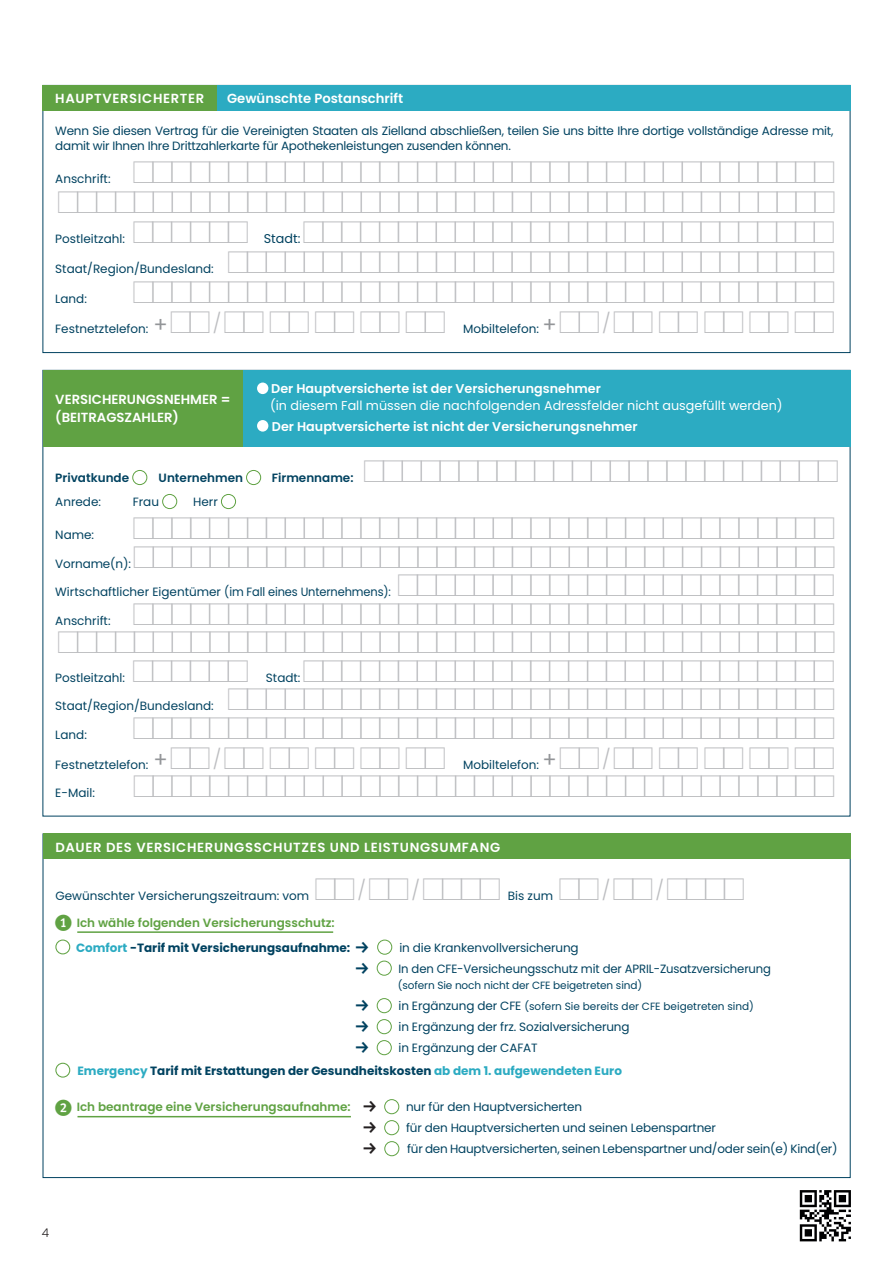
<style>
.page{position:relative;width:893px;height:1263px;background:#fff}
.page>*{position:absolute;margin:0;border:0;box-sizing:border-box;transform-origin:0 0}
.t1{font:300 19.5px "Poppins";color:#bcbdc0}
.t2{font:19.5px "FF Dingbests";color:#004260}
.t3{font:19.5px "FF Dingbests";color:#231f20}
.t4{font:600 13.2px "Poppins";letter-spacing:.05em;color:#fff}
.t5{font:600 13.2px "Poppins";color:#fff}
.t6{font:600 12.75px "Poppins";color:#fff}
.t7{font:12.75px "Poppins";color:#fff}
.t8{font:12.75px "Poppins";color:#004260}
.t9{font:12px/15px "Poppins";letter-spacing:-.01em;color:#004260}
.t10{font:600 12px/25px "Poppins";color:#60a243}
.t11{font:700 12px/22.4px "Poppins";color:#004260}
.t12{font:600 12px "Poppins";color:#004260}
.t13{font:300 12px "Poppins";color:#231f20}
.t14{font:10.5px "Poppins";letter-spacing:-.01em;color:#004260}
.s1{font-size:21px;color:#939598}
.s2{font-family:"FF Dingbests";font-weight:400;font-size:24px}
.s3{font-weight:700;color:#2cabc2}
.s4{font-weight:700;color:#004260}
.s5{font-family:"FF Dingbests";font-weight:400;font-size:19.5px;color:#004260}
.s6{font-size:12px}
.s7{font-weight:400}
.s8{color:#2cabc2}
.s9{font-family:"FF Dingbests";font-weight:400;font-size:19.5px;color:#231f20}
</style>
<div class="page">
<img style="left:799px;top:1190px;width:52px;height:52px">
<div style="left:196px;top:85px;width:654px;height:26px;background:#2cabc2"></div>
<div style="left:43px;top:833px;width:808px;height:26px;background:#60a243"></div>
<hr style="left:77px;top:931px;width:256px;height:2px;background:#60a243">
<hr style="left:77px;top:1116px;width:274px;height:1px;background:#60a243">
<div style="left:55px;top:939px;width:15px;height:15px;border:1px solid #60a243;border-radius:50%"></div>
<div style="left:377px;top:940px;width:15px;height:14px;border:1px solid #60a243;border-radius:50%"></div>
<div style="left:377px;top:961px;width:15px;height:14px;border:1px solid #60a243;border-radius:50%"></div>
<div style="left:377px;top:998px;width:15px;height:15px;border:1px solid #60a243;border-radius:50%"></div>
<div style="left:377px;top:1019px;width:15px;height:15px;border:1px solid #60a243;border-radius:50%"></div>
<div style="left:377px;top:1040px;width:15px;height:15px;border:1px solid #60a243;border-radius:50%"></div>
<div style="left:55px;top:1063px;width:15px;height:14px;border:1px solid #60a243;border-radius:50%"></div>
<div style="left:384px;top:1099px;width:15px;height:15px;border:1px solid #60a243;border-radius:50%"></div>
<div style="left:384px;top:1120px;width:15px;height:15px;border:1px solid #60a243;border-radius:50%"></div>
<div style="left:384px;top:1141px;width:15px;height:15px;border:1px solid #60a243;border-radius:50%"></div>
<div style="left:43px;top:370px;width:807px;height:76px;background:#2cabc2"></div>
<div style="left:43px;top:370px;width:199px;height:76px;background:#60a243"></div>
<div style="left:257px;top:382px;width:11px;height:12px;background:#fff;border-radius:50%"></div>
<div style="left:257px;top:420px;width:11px;height:12px;background:#fff;border-radius:50%"></div>
<div style="left:132px;top:470px;width:15px;height:15px;border:1px solid #60a243;border-radius:50%"></div>
<div style="left:246px;top:470px;width:15px;height:15px;border:1px solid #60a243;border-radius:50%"></div>
<div style="left:162px;top:494px;width:15px;height:15px;border:1px solid #60a243;border-radius:50%"></div>
<div style="left:221px;top:494px;width:15px;height:15px;border:1px solid #60a243;border-radius:50%"></div>
<div style="left:43px;top:85px;width:174px;height:26px;background:#60a243"></div>
<p class="t4" style="left:55px;top:90px;width:151px">HAUPTVERSICHERTER</p>
<p class="t5" style="left:227px;top:90px;width:178px">Gewünschte Postanschrift</p>
<p class="t9" style="left:55px;top:123px;width:780px">Wenn Sie diesen Vertrag für die Vereinigten Staaten als Zielland abschließen, teilen Sie uns bitte Ihre dortige vollständige Adresse mit, damit wir Ihnen Ihre Drittzahlerkarte für Apothekenleistungen zusenden können.</p>
<p class="t9" style="left:55px;top:171px;width:57px">Anschrift:</p>
<p class="t9" style="left:55px;top:231px;width:71px">Postleitzahl:</p>
<p class="t8" style="left:264px;top:231px;width:38px">Stadt:</p>
<p class="t9" style="left:55px;top:261px;width:160px">Staat/Region/Bundesland:</p>
<p class="t9" style="left:55px;top:291px;width:33px">Land:</p>
<p class="t9" style="left:55px;top:321px;width:114px">Festnetztelefon: <span class="s1">+</span></p>
<h1 class="t1" style="left:213px;top:312px;width:10px">/</h1>
<p class="t9" style="left:463px;top:321px;width:95px">Mobiltelefon: <span class="s1">+</span></p>
<h1 class="t1" style="left:602px;top:312px;width:10px">/</h1>
<p class="t5" style="left:55px;top:392px;width:177px">VERSICHERUNGSNEHMER =</p>
<p class="t5" style="left:55px;top:410px;width:125px">(BEITRAGSZAHLER)</p>
<p class="t6" style="left:271px;top:381px;width:331px">Der Hauptversicherte ist der Versicherungsnehmer</p>
<p class="t7" style="left:270px;top:398px;width:514px">(in diesem Fall müssen die nachfolgenden Adressfelder nicht ausgefüllt werden)</p>
<p class="t6" style="left:272px;top:419px;width:367px">Der Hauptversicherte ist nicht der Versicherungsnehmer</p>
<p class="t12" style="left:55px;top:471px;width:75px">Privatkunde</p>
<p class="t12" style="left:159px;top:471px;width:86px">Unternehmen</p>
<p class="t12" style="left:272px;top:471px;width:83px">Firmenname:</p>
<p class="t9" style="left:55px;top:494px;width:47px">Anrede:</p>
<p class="t9" style="left:133px;top:494px;width:28px">Frau</p>
<p class="t9" style="left:193px;top:494px;width:26px">Herr</p>
<p class="t9" style="left:55px;top:527px;width:40px">Name:</p>
<p class="t9" style="left:55px;top:556px;width:77px">Vorname(n):</p>
<p class="t9" style="left:55px;top:584px;width:337px">Wirtschaftlicher Eigentümer (im Fall eines Unternehmens):</p>
<p class="t9" style="left:55px;top:613px;width:57px">Anschrift:</p>
<p class="t9" style="left:55px;top:670px;width:71px">Postleitzahl:</p>
<p class="t9" style="left:266px;top:670px;width:36px">Stadt:</p>
<p class="t9" style="left:55px;top:698px;width:160px">Staat/Region/Bundesland:</p>
<p class="t9" style="left:55px;top:727px;width:33px">Land:</p>
<p class="t9" style="left:55px;top:757px;width:114px">Festnetztelefon: <span class="s1">+</span></p>
<h1 class="t1" style="left:213px;top:747px;width:10px">/</h1>
<p class="t9" style="left:463px;top:757px;width:95px">Mobiltelefon: <span class="s1">+</span></p>
<h1 class="t1" style="left:602px;top:747px;width:10px">/</h1>
<p class="t9" style="left:55px;top:785px;width:41px">E-Mail:</p>
<p class="t4" style="left:55px;top:839px;width:446px">DAUER DES VERSICHERUNGSSCHUTZES UND LEISTUNGSUMFANG</p>
<p class="t9" style="left:55px;top:888px;width:255px">Gewünschter Versicherungszeitraum: vom</p>
<h1 class="t1" style="left:358px;top:879px;width:10px">/</h1>
<h1 class="t1" style="left:412px;top:879px;width:10px">/</h1>
<p class="t9" style="left:508px;top:888px;width:47px">Bis zum</p>
<p class="t10" style="left:76px;top:910px;width:296px;text-indent:-23px"><span class="s2">1</span> Ich wähle folgenden Versicherungsschutz:<br><span class="s3">Comfort</span> <span class="s4">-Tarif mit Versicherungsaufnahme:</span> <span class="s5">f</span></p>
<p class="t9" style="left:399px;top:940px;width:181px">in die Krankenvollversicherung</p>
<h1 class="t1" style="left:602px;top:879px;width:10px">/</h1>
<h1 class="t1" style="left:656px;top:879px;width:10px">/</h1>
<h1 class="t2" style="left:355px;top:958px;width:17px">f</h1>
<p class="t9" style="left:398px;top:961px;width:374px">In den CFE-Versicheungsschutz mit der APRIL-Zusatzversicherung</p>
<p class="t14" style="left:398px;top:979px;width:246px">(sofern Sie noch nicht der CFE beigetreten sind)</p>
<h1 class="t2" style="left:355px;top:995px;width:17px">f</h1>
<p class="t14" style="left:398px;top:1000px;width:357px"><span class="s6">in Ergänzung der CFE</span> (sofern Sie bereits der CFE beigetreten sind)</p>
<h1 class="t2" style="left:355px;top:1016px;width:17px">f</h1>
<p class="t9" style="left:398px;top:1019px;width:233px">in Ergänzung der frz. Sozialversicherung</p>
<h1 class="t2" style="left:355px;top:1037px;width:17px">f</h1>
<p class="t11" style="left:77px;top:1037px;width:546px;text-indent:321px"><span class="s7">in Ergänzung der CAFAT<br></span><span class="s8">Emergency</span> Tarif mit Erstattungen der Gesundheitskosten <span class="s8">ab dem 1. aufgewendeten Euro</span></p>
<p class="t10" style="left:53px;top:1094px;width:326px"><span class="s2">2</span> Ich beantrage eine Versicherungsaufnahme: <span class="s9">f</span></p>
<p class="t9" style="left:406px;top:1099px;width:178px">nur für den Hauptversicherten</p>
<h1 class="t3" style="left:362px;top:1117px;width:17px">f</h1>
<p class="t9" style="left:406px;top:1120px;width:311px">für den Hauptversicherten und seinen Lebenspartner</p>
<h1 class="t3" style="left:362px;top:1138px;width:17px">f</h1>
<p class="t9" style="left:407px;top:1141px;width:432px">für den Hauptversicherten, seinen Lebenspartner und/oder sein(e) Kind(er)</p>
<p class="t13" style="left:42px;top:1226px;width:9px">4</p>
</div>
